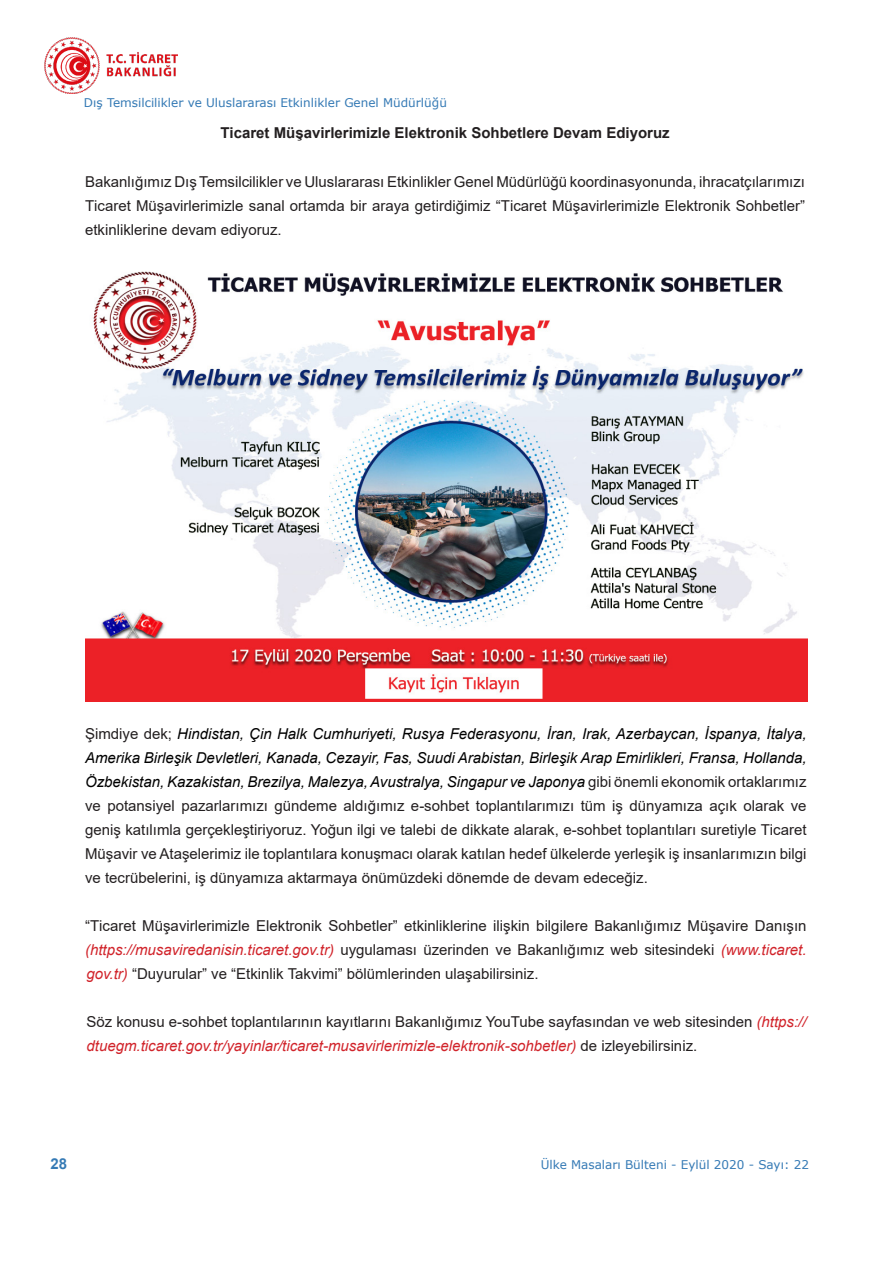
<style>
.page{position:relative;width:893px;height:1263px;background:#fff}
.page>*{position:absolute;margin:0;border:0;box-sizing:border-box;transform-origin:0 0}
.t1{font:15px/24px "Arial";color:#231f20;text-align:justify}
.t2{font:700 15px "Arial";color:#231f20}
.t3{font:700 15px "Arial";color:#357ab5}
.t4{font:12px "Verdana";color:#357ab5}
.s1{font-style:italic;color:#000}
.s2{font-style:italic;color:#d1232a}
</style>
<div class="page">
<img style="left:44px;top:38px;width:134px;height:55px">
<img style="left:85px;top:271px;width:723px;height:431px">
<p class="t4" style="left:84px;top:94px;width:364px">Dış Temsilcilikler ve Uluslararası Etkinlikler Genel Müdürlüğü</p>
<p class="t2" style="left:220px;top:123px;width:451px">Ticaret Müşavirlerimizle Elektronik Sohbetlere Devam Ediyoruz</p>
<p class="t1" style="left:85px;top:169px;width:721px">Bakanlığımız Dış Temsilcilikler ve Uluslararası Etkinlikler Genel Müdürlüğü koordinasyonunda, ihracatçılarımızı Ticaret Müşavirlerimizle sanal ortamda bir araya getirdiğimiz “Ticaret Müşavirlerimizle Elektronik Sohbetler” etkinliklerine devam ediyoruz.</p>
<p class="t1" style="left:85px;top:721px;width:723px">Şimdiye dek; <span class="s1">Hindistan, Çin Halk Cumhuriyeti, Rusya Federasyonu, İran, Irak, Azerbaycan, İspanya, İtalya, Amerika Birleşik Devletleri, Kanada, Cezayir, Fas, Suudi Arabistan, Birleşik Arap Emirlikleri, Fransa, Hollanda, Özbekistan, Kazakistan, Brezilya, Malezya, Avustralya, Singapur ve Japonya</span> gibi önemli ekonomik ortaklarımız ve potansiyel pazarlarımızı gündeme aldığımız e-sohbet toplantılarımızı tüm iş dünyamıza açık olarak ve geniş katılımla gerçekleştiriyoruz. Yoğun ilgi ve talebi de dikkate alarak, e-sohbet toplantıları suretiyle Ticaret Müşavir ve Ataşelerimiz ile toplantılara konuşmacı olarak katılan hedef ülkelerde yerleşik iş insanlarımızın bilgi ve tecrübelerini, iş dünyamıza aktarmaya önümüzdeki dönemde de devam edeceğiz.</p>
<p class="t1" style="left:85px;top:913px;width:723px">“Ticaret Müşavirlerimizle Elektronik Sohbetler” etkinliklerine ilişkin bilgilere Bakanlığımız Müşavire Danışın <span class="s2">(https://musaviredanisin.ticaret.gov.tr)</span> uygulaması üzerinden ve Bakanlığımız web sitesindeki <span class="s2">(www.ticaret. gov.tr)</span> “Duyurular” ve “Etkinlik Takvimi” bölümlerinden ulaşabilirsiniz.</p>
<p class="t1" style="left:87px;top:1009px;width:722px">Söz konusu e-sohbet toplantılarının kayıtlarını Bakanlığımız YouTube sayfasından ve web sitesinden <span class="s2">(https:// dtuegm.ticaret.gov.tr/yayinlar/ticaret-musavirlerimizle-elektronik-sohbetler)</span> de izleyebilirsiniz.</p>
<p class="t3" style="left:51px;top:1153px;width:18px">28</p>
<p class="t4" style="left:541px;top:1157px;width:270px">Ülke Masaları Bülteni - Eylül 2020 - Sayı: 22</p>
</div>
